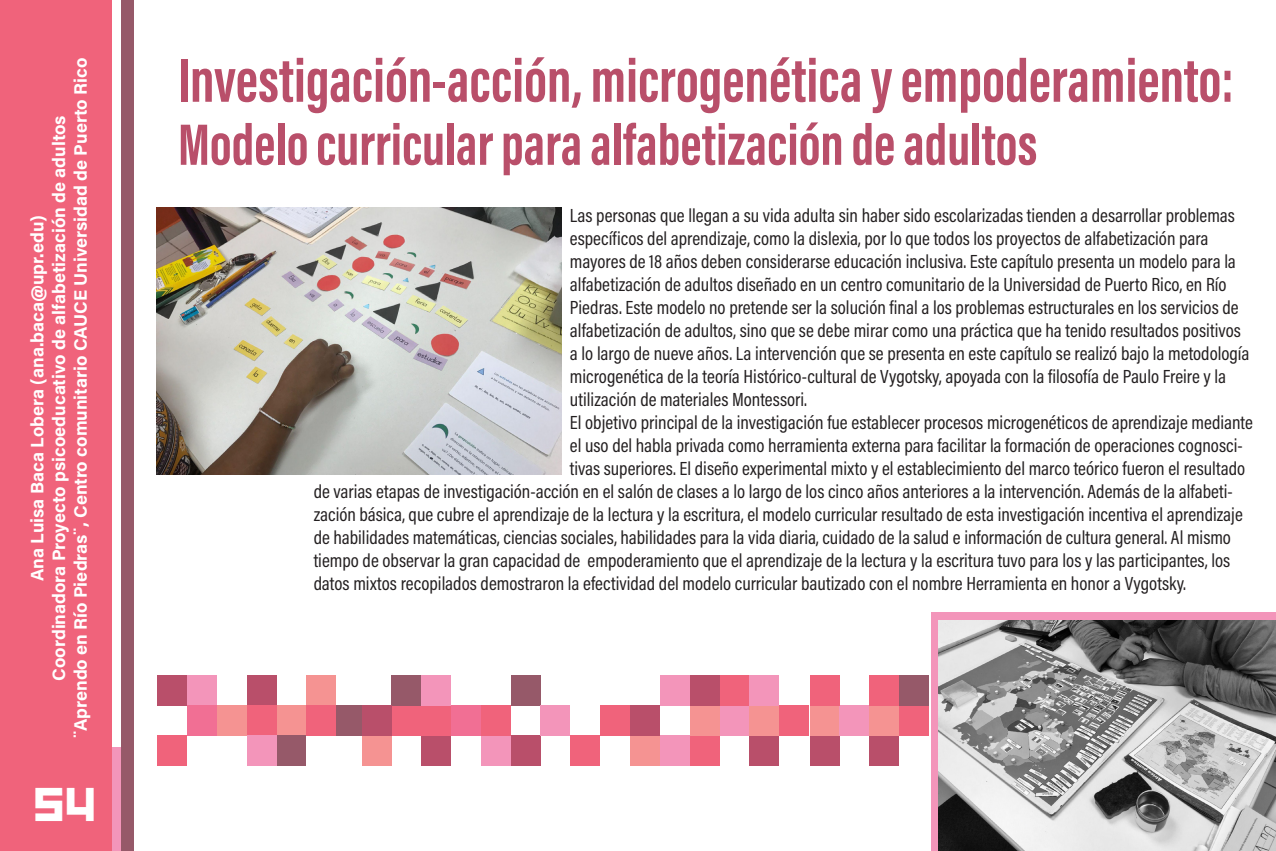
<style>
.page{position:relative;width:1276px;height:851px;background:#fff}
.page>*{position:absolute;margin:0;border:0;box-sizing:border-box;transform-origin:0 0}
.Titulo{font:700 63px "Acumin Pro Extra Cond";color:#b94f6a}
.Titulo-2{font:700 60px "Acumin Pro Extra Cond";color:#b94f6a}
.t1{font:45px "Kremlin";color:#fff}
.Cuerpo{font:19.2px/23.1px "Acumin Pro Cond";color:#231f20}
.Autor{font:700 18px "Acumin Pro";color:#fff}
</style>
<div class="page">
<div style="left:121px;top:747px;width:12px;height:103px;background:#965969"></div>
<div style="left:110px;top:747px;width:11px;height:103px;background:#f395ba"></div>
<div style="left:0;top:0;width:112px;height:850px;background:#f0637b"></div>
<div style="left:121px;top:0;width:12px;height:747px;background:#965969"></div>
<div style="left:931px;top:612px;width:345px;height:238px;background:#f395ba"></div>
<img style="left:157px;top:207px;width:404px;height:267px">
<img style="left:938px;top:620px;width:338px;height:230px">
<div style="left:481px;top:735px;width:30px;height:30px;background:#f395ba"></div>
<div style="left:481px;top:705px;width:30px;height:30px;background:#f0637b"></div>
<div style="left:511px;top:735px;width:30px;height:30px;background:#b94f6a"></div>
<div style="left:511px;top:675px;width:30px;height:30px;background:#965969"></div>
<div style="left:391px;top:705px;width:30px;height:30px;background:#f0637b"></div>
<div style="left:391px;top:675px;width:30px;height:30px;background:#965969"></div>
<div style="left:421px;top:735px;width:30px;height:30px;background:#b94f6a"></div>
<div style="left:421px;top:705px;width:30px;height:30px;background:#f0637b"></div>
<div style="left:451px;top:705px;width:30px;height:30px;background:#f16f94"></div>
<div style="left:421px;top:675px;width:30px;height:30px;background:#f395ba"></div>
<div style="left:335px;top:705px;width:27px;height:30px;background:#965969"></div>
<div style="left:809px;top:735px;width:30px;height:30px;background:#b94f6a"></div>
<div style="left:809px;top:705px;width:30px;height:30px;background:#f59392"></div>
<div style="left:839px;top:705px;width:30px;height:30px;background:#f395ba"></div>
<div style="left:809px;top:675px;width:30px;height:30px;background:#f0637b"></div>
<div style="left:869px;top:735px;width:30px;height:30px;background:#b94f6a"></div>
<div style="left:869px;top:705px;width:30px;height:30px;background:#f59392"></div>
<div style="left:899px;top:705px;width:30px;height:30px;background:#f0637b"></div>
<div style="left:869px;top:675px;width:30px;height:30px;background:#f0637b"></div>
<div style="left:899px;top:675px;width:30px;height:30px;background:#965969"></div>
<div style="left:362px;top:735px;width:30px;height:30px;background:#f59392"></div>
<div style="left:362px;top:705px;width:30px;height:30px;background:#b94f6a"></div>
<div style="left:570px;top:735px;width:30px;height:30px;background:#f0637b"></div>
<div style="left:600px;top:705px;width:30px;height:30px;background:#f0637b"></div>
<div style="left:630px;top:735px;width:29px;height:30px;background:#f59392"></div>
<div style="left:630px;top:705px;width:29px;height:30px;background:#b94f6a"></div>
<div style="left:540px;top:705px;width:30px;height:30px;background:#f395ba"></div>
<div style="left:659px;top:735px;width:30px;height:30px;background:#f395ba"></div>
<div style="left:659px;top:675px;width:30px;height:30px;background:#f395ba"></div>
<div style="left:689px;top:735px;width:30px;height:30px;background:#f0637b"></div>
<div style="left:689px;top:705px;width:30px;height:30px;background:#f59392"></div>
<div style="left:719px;top:705px;width:30px;height:30px;background:#f395ba"></div>
<div style="left:689px;top:675px;width:30px;height:30px;background:#b94f6a"></div>
<div style="left:719px;top:675px;width:30px;height:30px;background:#f0637b"></div>
<div style="left:749px;top:735px;width:30px;height:30px;background:#b94f6a"></div>
<div style="left:749px;top:705px;width:30px;height:30px;background:#f59392"></div>
<div style="left:779px;top:705px;width:30px;height:30px;background:#f0637b"></div>
<div style="left:749px;top:675px;width:30px;height:30px;background:#f395ba"></div>
<div style="left:187px;top:675px;width:30px;height:30px;background:#f395ba"></div>
<div style="left:187px;top:705px;width:30px;height:30px;background:#f16f94"></div>
<div style="left:157px;top:675px;width:30px;height:30px;background:#b94f6a"></div>
<div style="left:157px;top:735px;width:30px;height:30px;background:#f0637b"></div>
<div style="left:276px;top:705px;width:30px;height:30px;background:#f59392"></div>
<div style="left:276px;top:735px;width:30px;height:30px;background:#965969"></div>
<div style="left:246px;top:675px;width:30px;height:30px;background:#b94f6a"></div>
<div style="left:246px;top:705px;width:30px;height:30px;background:#f0637b"></div>
<div style="left:217px;top:705px;width:29px;height:30px;background:#f59392"></div>
<div style="left:246px;top:735px;width:30px;height:30px;background:#f395ba"></div>
<div style="left:306px;top:675px;width:29px;height:30px;background:#f59392"></div>
<div style="left:306px;top:705px;width:29px;height:30px;background:#f0637b"></div>
<p class="Autor" style="left:68px;top:738px;width:682px;rotate:-90deg">¨Aprendo en Río Piedras¨, Centro comunitario CAUCE Universidad de Puerto Rico</p>
<p class="Autor" style="left:46px;top:681px;width:567px;rotate:-90deg">Coordinadora Proyecto psicoeducativo de alfabetización de adultos</p>
<p class="Autor" style="left:25px;top:581px;width:368px;rotate:-90deg">Ana Luisa Baca Lobera (ana.baca@upr.edu)</p>
<h3 class="t1" style="left:35px;top:787px;width:64px">54</h3>
<p class="Titulo" style="left:178px;top:42px;width:1057px">Investigación-acción, microgenética y empoderamiento:</p>
<p class="Titulo-2" style="left:178px;top:108px;width:861px">Modelo curricular para alfabetización de adultos</p>
<p class="Cuerpo" style="left:570px;top:203px;width:681px">Las personas que llegan a su vida adulta sin haber sido escolarizadas tienden a desarrollar problemas específicos del aprendizaje, como la dislexia, por lo que todos los proyectos de alfabetización para mayores de 18 años deben considerarse educación inclusiva. Este capítulo presenta un modelo para la alfabetización de adultos diseñado en un centro comunitario de la Universidad de Puerto Rico, en Río Piedras. Este modelo no pretende ser la solución final a los problemas estructurales en los servicios de alfabetización de adultos, sino que se debe mirar como una práctica que ha tenido resultados positivos a lo largo de nueve años. La intervención que se presenta en este capítulo se realizó bajo la metodología microgenética de la teoría Histórico-cultural de Vygotsky, apoyada con la filosofía de Paulo Freire y la utilización de materiales Montessori.</p>
<p class="Cuerpo" style="left:570px;top:410px;width:684px">El objetivo principal de la investigación fue establecer procesos microgenéticos de aprendizaje mediante</p>
<p class="Cuerpo" style="left:570px;top:433px;width:674px">el uso del habla privada como herramienta externa para facilitar la formación de operaciones cognosci-</p>
<p class="Cuerpo" style="left:570px;top:456px;width:676px">tivas superiores. El diseño experimental mixto y el establecimiento del marco teórico fueron el resultado</p>
<p class="Cuerpo" style="left:314px;top:479px;width:920px">de varias etapas de investigación-acción en el salón de clases a lo largo de los cinco años anteriores a la intervención. Además de la alfabeti-</p>
<p class="Cuerpo" style="left:314px;top:502px;width:930px">zación básica, que cubre el aprendizaje de la lectura y la escritura, el modelo curricular resultado de esta investigación incentiva el aprendizaje</p>
<p class="Cuerpo" style="left:314px;top:525px;width:919px">de habilidades matemáticas, ciencias sociales, habilidades para la vida diaria, cuidado de la salud e información de cultura general. Al mismo</p>
<p class="Cuerpo" style="left:314px;top:548px;width:918px">tiempo de observar la gran capacidad de empoderamiento que el aprendizaje de la lectura y la escritura tuvo para los y las participantes, los</p>
<p class="Cuerpo" style="left:314px;top:571px;width:874px">datos mixtos recopilados demostraron la efectividad del modelo curricular bautizado con el nombre Herramienta en honor a Vygotsky.</p>
</div>
